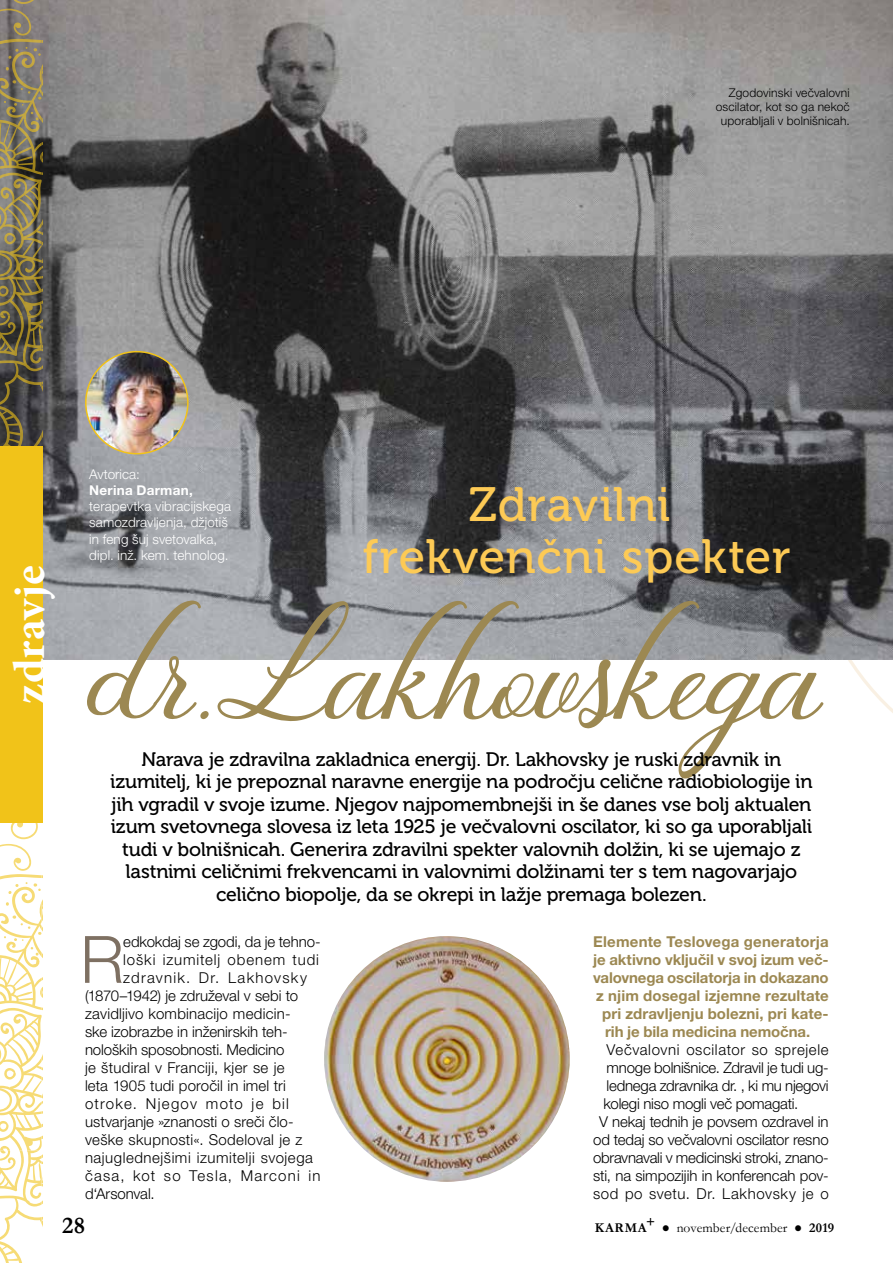
<style>
.page{position:relative;width:893px;height:1263px;background:#fff}
.page>*{position:absolute;margin:0;border:0;box-sizing:border-box;transform-origin:0 0}
.t1{font:italic 119.25px "Allana BB";color:#9c8852}
.t2{font:300 65.4px "Helvetica Neue LT Pro";color:#7e7062}
.t3{font:48px/52.5px "Museo 500";letter-spacing:.015em;color:#fdca55;text-align:center}
.t4{font:700 45px "Minion Pro";letter-spacing:.005em;color:#fff}
.t5{font:700 24px "Garamond";color:#000}
.t6{font:19.5px/22.5px "Museo 500";letter-spacing:-.015em;color:#000;text-align:center}
.t7{font:300 15px "Helvetica Neue LT Pro";color:#000}
.t8{font:700 15px/18px "Helvetica Neue LT Pro";letter-spacing:-.005em;color:#9c8852;text-align:center}
.t9{font:300 15px "Helvetica Neue LT Pro";letter-spacing:.02em;color:#000}
.t10{font:300 15px "Helvetica Neue LT Pro";letter-spacing:.085em;color:#000}
.t11{font:300 15px "Helvetica Neue LT Pro";letter-spacing:.035em;color:#000}
.t12{font:300 15px "Helvetica Neue LT Pro";letter-spacing:.045em;color:#000}
.t13{font:300 15px "Helvetica Neue LT Pro";letter-spacing:.04em;color:#000}
.t14{font:300 15px "Helvetica Neue LT Pro";letter-spacing:.08em;color:#000}
.t15{font:300 15px "Helvetica Neue LT Pro";letter-spacing:.06em;color:#000}
.t16{font:300 13.5px/16.2px "Helvetica Neue LT Pro";letter-spacing:.01em;color:#fff}
.t17{font:13.5px "Garamond";letter-spacing:.01em;color:#000}
.t18{font:700 13.5px "Helvetica Neue LT Pro";letter-spacing:.02em;color:#fff}
.t19{font:300 12px/14.4px "Helvetica Neue LT Pro";letter-spacing:.015em;color:#000;text-align:right}
.s1{font-weight:700}
</style>
<div class="page">
<svg style="left:807px;top:659px;width:86px;height:54px"></svg>
<img style="left:43px;top:0;width:850px;height:659px">
<img style="left:86px;top:352px;width:102px;height:102px;border-radius:51px">
<div style="left:85px;top:351px;width:104px;height:103px;border:2px solid #f1c319;border-radius:50%"></div>
<img style="left:324px;top:936px;width:246px;height:246px;border-radius:123px">
<div style="left:0;top:446px;width:43px;height:377px;background:#f1c319"></div>
<svg style="left:0;top:0;width:43px;height:446px;background:#756c50"></svg>
<svg style="left:0;top:823px;width:43px;height:440px"></svg>
<p class="t19" style="left:716px;top:85px;width:136px">Zgodovinski večvalovni oscilator, kot so ga nekoč uporabljali v bolnišnicah.</p>
<h3 class="t4" style="left:-2px;top:704px;width:139px;rotate:-90deg">zdravje</h3>
<p class="t16" style="left:89px;top:465px;width:52px">Avtorica:</p>
<p class="t18" style="left:89px;top:482px;width:105px">Nerina Darman,</p>
<p class="t16" style="left:89px;top:498px;width:143px">terapevtka vibracijskega samozdravljenja, džjotiš in feng šuj svetovalka, dipl. inž. kem. tehnolog.</p>
<h3 class="t3" style="left:363px;top:479px;width:429px">Zdravilni frekvenčni spekter</h3>
<h1 class="t1" style="left:87px;top:608px;width:735px">dr.Lakhovskega</h1>
<p class="t6" style="left:110px;top:748px;width:704px">Narava je zdravilna zakladnica energij. Dr. Lakhovsky je ruski zdravnik in izumitelj, ki je prepoznal naravne energije na področju celične radiobiologije in jih vgradil v svoje izume. Njegov najpomembnejši in še danes vse bolj aktualen izum svetovnega slovesa iz leta 1925 je večvalovni oscilator, ki so ga uporabljali tudi v bolnišnicah. Generira zdravilni spekter valovnih dolžin, ki se ujemajo z lastnimi celičnimi frekvencami in valovnimi dolžinami ter s tem nagovarjajo celično biopolje, da se okrepi in lažje premaga bolezen.</p>
<h2 class="t2" style="left:80px;top:919px;width:45px">R</h2>
<p class="t7" style="left:123px;top:932px;width:199px">edkokdaj se zgodi, da je tehno-</p>
<p class="t15" style="left:123px;top:950px;width:197px">loški izumitelj obenem tudi</p>
<p class="t10" style="left:123px;top:968px;width:185px">zdravnik. Dr. Lakhovsky</p>
<p class="t7" style="left:85px;top:986px;width:215px">(1870–1942) je združeval v sebi to</p>
<p class="t7" style="left:85px;top:1004px;width:207px">zavidljivo kombinacijo medicin-</p>
<p class="t7" style="left:85px;top:1022px;width:204px">ske izobrazbe in inženirskih teh-</p>
<p class="t7" style="left:85px;top:1040px;width:201px">noloških sposobnosti. Medicino</p>
<p class="t9" style="left:85px;top:1058px;width:201px">je študiral v Franciji, kjer se je</p>
<p class="t7" style="left:85px;top:1076px;width:202px">leta 1905 tudi poročil in imel tri</p>
<p class="t10" style="left:85px;top:1094px;width:206px">otroke. Njegov moto je bil</p>
<p class="t7" style="left:85px;top:1112px;width:210px">ustvarjanje »znanosti o sreči člo-</p>
<p class="t9" style="left:85px;top:1130px;width:219px">veške skupnosti«. Sodeloval je z</p>
<p class="t11" style="left:85px;top:1148px;width:230px">najuglednejšimi izumitelji svojega</p>
<p class="t14" style="left:85px;top:1166px;width:237px">časa, kot so Tesla, Marconi in</p>
<p class="t7" style="left:85px;top:1184px;width:71px">d‘Arsonval.</p>
<p class="t8" style="left:593px;top:932px;width:237px">Elemente Teslovega generatorja je aktivno vključil v svoj izum več&shy;valovnega oscilatorja in dokazano z njim dosegal izjemne rezultate pri zdravljenju bolezni, pri kate&shy;rih je bila medicina nemočna.</p>
<p class="t12" style="left:607px;top:1040px;width:224px">Večvalovni oscilator so sprejele</p>
<p class="t7" style="left:607px;top:1058px;width:223px">mnoge bolnišnice. Zdravil je tudi ug-</p>
<p class="t7" style="left:607px;top:1076px;width:224px">lednega zdravnika dr. , ki mu njegovi</p>
<p class="t7" style="left:604px;top:1094px;width:196px">kolegi niso mogli več pomagati.</p>
<p class="t7" style="left:599px;top:1112px;width:231px">V nekaj tednih je povsem ozdravel in</p>
<p class="t7" style="left:593px;top:1130px;width:237px">od tedaj so večvalovni oscilator resno</p>
<p class="t7" style="left:593px;top:1148px;width:237px">obravnavali v medicinski stroki, znano-</p>
<p class="t7" style="left:593px;top:1166px;width:237px">sti, na simpozijih in konferencah pov-</p>
<p class="t13" style="left:593px;top:1184px;width:237px">sod po svetu. Dr. Lakhovsky je o</p>
<p class="t5" style="left:62px;top:1209px;width:25px">28</p>
<p class="t17" style="left:595px;top:1218px;width:241px"><span class="s1">KARMA</span><sup>+</sup> ● november/december ● <span class="s1">2019</span></p>
</div>
